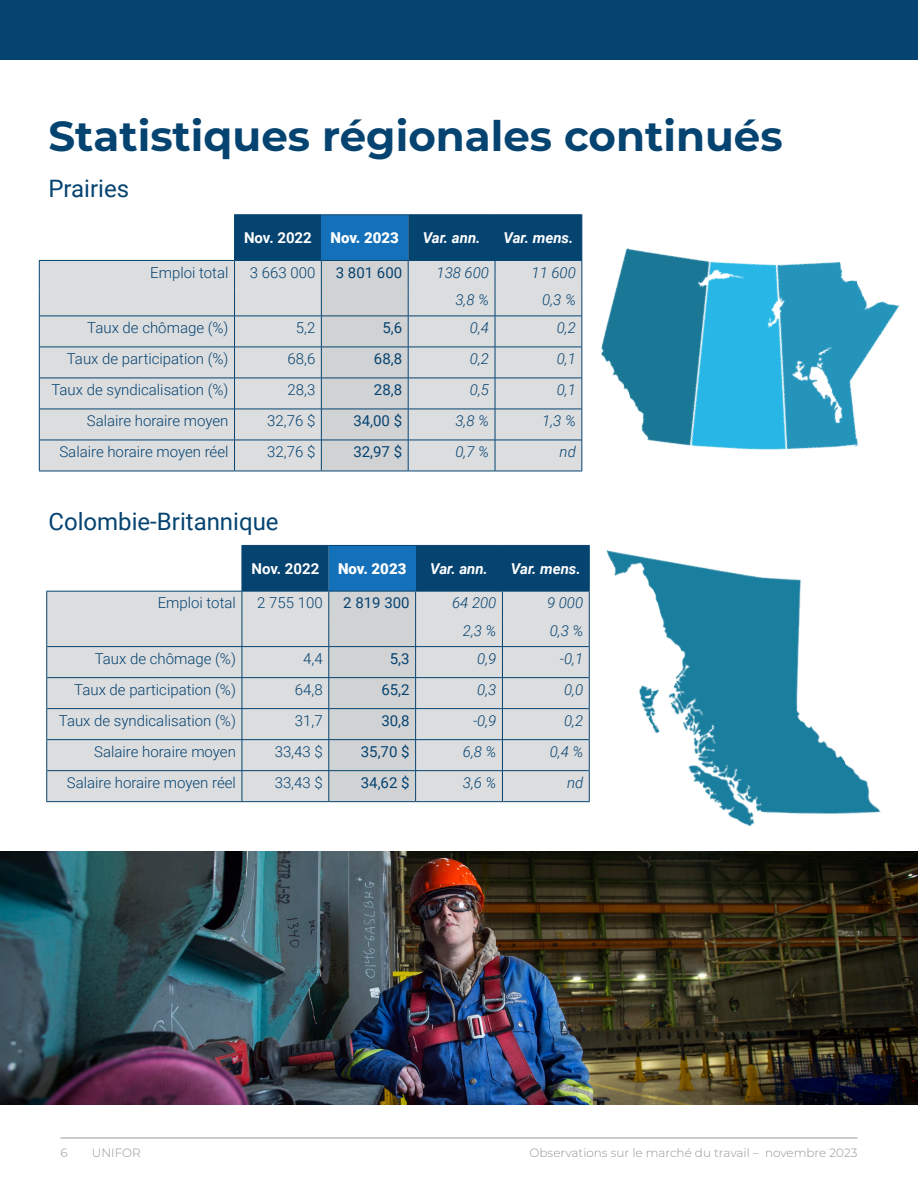
<style>
.page{position:relative;width:918px;height:1188px;background:#fff}
.page>*{position:absolute;margin:0;border:0;box-sizing:border-box;transform-origin:0 0}
.t1{font:700 42px "Montserrat";color:#054371}
.Subtitle_1{font:24px "Roboto";color:#054371}
.t2{font:300 15px "Roboto";color:#054371}
.t3{font:italic 300 15px "Roboto";color:#054371}
.t4{font:15px "Roboto";color:#054371}
.t5{font:italic 700 15px "Roboto";color:#fff}
.t6{font:700 15px "Roboto";color:#fff}
.t7{font:300 12px "Montserrat";color:#939598}
.s1{font-weight:900}
</style>
<div class="page">
<div style="left:0;top:0;width:918px;height:60px;background:#054371"></div>
<hr style="left:61px;top:1137px;width:796px;height:2px;background:#bcbdc0">
<img style="left:582px;top:214px;width:318px;height:258px">
<img style="left:574px;top:544px;width:334px;height:308px">
<img style="left:0;top:852px;width:918px;height:253px">
<div style="left:40px;top:261px;width:194px;height:210px;background:#dcdddf"></div>
<svg style="left:39px;top:261px;width:1px;height:55px"></svg>
<hr style="left:39px;top:316px;width:1px;height:31px;background:#054371">
<hr style="left:39px;top:347px;width:1px;height:31px;background:#054371">
<hr style="left:39px;top:378px;width:1px;height:31px;background:#054371">
<hr style="left:39px;top:409px;width:1px;height:31px;background:#054371">
<hr style="left:39px;top:440px;width:1px;height:31px;background:#054371">
<hr style="left:39px;top:260px;width:196px;height:1px;background:#054371">
<hr style="left:234px;top:214px;width:87px;height:1px;background:#054371">
<hr style="left:321px;top:214px;width:87px;height:1px;background:#054371">
<hr style="left:408px;top:214px;width:87px;height:1px;background:#054371">
<hr style="left:495px;top:214px;width:87px;height:1px;background:#054371">
<hr style="left:39px;top:471px;width:196px;height:1px;background:#054371">
<hr style="left:235px;top:471px;width:86px;height:1px;background:#054371">
<hr style="left:321px;top:471px;width:87px;height:1px;background:#054371">
<hr style="left:408px;top:471px;width:87px;height:1px;background:#054371">
<hr style="left:495px;top:471px;width:87px;height:1px;background:#054371">
<hr style="left:40px;top:316px;width:195px;height:1px;background:#054371">
<hr style="left:40px;top:347px;width:195px;height:1px;background:#054371">
<hr style="left:40px;top:378px;width:195px;height:1px;background:#054371">
<hr style="left:40px;top:409px;width:195px;height:1px;background:#054371">
<hr style="left:40px;top:440px;width:195px;height:1px;background:#054371">
<svg style="left:234px;top:215px;width:348px;height:256px;background:#adbcc8"></svg>
<hr style="left:321px;top:316px;width:1px;height:31px;background:#054371">
<hr style="left:408px;top:316px;width:1px;height:31px;background:#054371">
<hr style="left:495px;top:316px;width:1px;height:31px;background:#054371">
<hr style="left:321px;top:347px;width:1px;height:31px;background:#054371">
<hr style="left:408px;top:347px;width:1px;height:31px;background:#054371">
<hr style="left:495px;top:347px;width:1px;height:31px;background:#054371">
<hr style="left:321px;top:378px;width:1px;height:31px;background:#054371">
<hr style="left:408px;top:378px;width:1px;height:31px;background:#054371">
<hr style="left:495px;top:378px;width:1px;height:31px;background:#054371">
<hr style="left:321px;top:409px;width:1px;height:31px;background:#054371">
<hr style="left:408px;top:409px;width:1px;height:31px;background:#054371">
<hr style="left:495px;top:409px;width:1px;height:31px;background:#054371">
<hr style="left:321px;top:440px;width:1px;height:31px;background:#054371">
<hr style="left:408px;top:440px;width:1px;height:31px;background:#054371">
<hr style="left:495px;top:440px;width:1px;height:31px;background:#054371">
<div style="left:47px;top:592px;width:195px;height:209px;background:#dcdddf"></div>
<svg style="left:46px;top:592px;width:1px;height:55px"></svg>
<hr style="left:46px;top:647px;width:1px;height:31px;background:#054371">
<hr style="left:46px;top:678px;width:1px;height:31px;background:#054371">
<hr style="left:46px;top:709px;width:1px;height:31px;background:#054371">
<hr style="left:46px;top:740px;width:1px;height:31px;background:#054371">
<hr style="left:46px;top:771px;width:1px;height:30px;background:#054371">
<hr style="left:46px;top:591px;width:196px;height:1px;background:#054371">
<hr style="left:46px;top:801px;width:196px;height:1px;background:#054371">
<hr style="left:47px;top:646px;width:195px;height:1px;background:#054371">
<hr style="left:47px;top:677px;width:195px;height:1px;background:#054371">
<hr style="left:47px;top:708px;width:195px;height:1px;background:#054371">
<hr style="left:47px;top:739px;width:195px;height:1px;background:#054371">
<hr style="left:47px;top:770px;width:195px;height:1px;background:#054371">
<svg style="left:242px;top:545px;width:348px;height:257px;background:#acbcc8"></svg>
<hr style="left:329px;top:647px;width:1px;height:30px;background:#054371">
<hr style="left:415px;top:647px;width:1px;height:30px;background:#054371">
<hr style="left:502px;top:647px;width:1px;height:30px;background:#054371">
<hr style="left:329px;top:678px;width:1px;height:30px;background:#054371">
<hr style="left:415px;top:678px;width:1px;height:30px;background:#054371">
<hr style="left:502px;top:678px;width:1px;height:30px;background:#054371">
<hr style="left:329px;top:709px;width:1px;height:30px;background:#054371">
<hr style="left:415px;top:709px;width:1px;height:30px;background:#054371">
<hr style="left:502px;top:709px;width:1px;height:30px;background:#054371">
<hr style="left:329px;top:740px;width:1px;height:30px;background:#054371">
<hr style="left:415px;top:740px;width:1px;height:30px;background:#054371">
<hr style="left:502px;top:740px;width:1px;height:30px;background:#054371">
<hr style="left:329px;top:771px;width:1px;height:30px;background:#054371">
<hr style="left:415px;top:771px;width:1px;height:30px;background:#054371">
<hr style="left:502px;top:771px;width:1px;height:30px;background:#054371">
<h2 class="t1" style="left:48px;top:105px;width:736px">Statistiques régionales continués</h2>
<h3 class="Subtitle_1" style="left:48px;top:172px;width:82px">Prairies</h3>
<p class="t6" style="left:244px;top:227px;width:156px">Nov. 2022 <span class="s1">Nov. 2023</span></p>
<p class="t5" style="left:423px;top:227px;width:59px">Var. ann.</p>
<p class="t5" style="left:503px;top:227px;width:71px">Var. mens.</p>
<p class="t2" style="left:150px;top:262px;width:80px">Emploi total</p>
<p class="t2" style="left:250px;top:262px;width:67px">3 663 000</p>
<p class="t4" style="left:336px;top:262px;width:68px">3 801 600</p>
<p class="t3" style="left:437px;top:262px;width:54px">138 600</p>
<p class="t3" style="left:532px;top:262px;width:46px">11 600</p>
<p class="t3" style="left:455px;top:290px;width:35px">3,8 %</p>
<p class="t3" style="left:542px;top:290px;width:35px">0,3 %</p>
<p class="t2" style="left:87px;top:317px;width:143px">Taux de chômage (%)</p>
<p class="t2" style="left:296px;top:317px;width:21px">5,2</p>
<p class="t4" style="left:382px;top:317px;width:21px">5,6</p>
<p class="t3" style="left:470px;top:317px;width:21px">0,4</p>
<p class="t3" style="left:557px;top:317px;width:21px">0,2</p>
<p class="t2" style="left:67px;top:348px;width:163px">Taux de participation (%)</p>
<p class="t2" style="left:288px;top:348px;width:29px">68,6</p>
<p class="t4" style="left:374px;top:348px;width:30px">68,8</p>
<p class="t3" style="left:470px;top:348px;width:21px">0,2</p>
<p class="t3" style="left:557px;top:348px;width:21px">0,1</p>
<p class="t2" style="left:51px;top:379px;width:179px">Taux de syndicalisation (%)</p>
<p class="t2" style="left:288px;top:379px;width:29px">28,3</p>
<p class="t4" style="left:374px;top:379px;width:30px">28,8</p>
<p class="t3" style="left:470px;top:379px;width:21px">0,5</p>
<p class="t3" style="left:557px;top:379px;width:21px">0,1</p>
<p class="t2" style="left:87px;top:410px;width:143px">Salaire horaire moyen</p>
<p class="t2" style="left:267px;top:410px;width:50px">32,76 $</p>
<p class="t4" style="left:353px;top:410px;width:50px">34,00 $</p>
<p class="t3" style="left:455px;top:410px;width:35px">3,8 %</p>
<p class="t3" style="left:542px;top:410px;width:35px">1,3 %</p>
<p class="t2" style="left:59px;top:441px;width:171px">Salaire horaire moyen réel</p>
<p class="t2" style="left:267px;top:441px;width:50px">32,76 $</p>
<p class="t4" style="left:353px;top:441px;width:50px">32,97 $</p>
<p class="t3" style="left:455px;top:441px;width:35px">0,7 %</p>
<p class="t3" style="left:560px;top:441px;width:18px">nd</p>
<h3 class="Subtitle_1" style="left:48px;top:505px;width:232px">Colombie-Britannique</h3>
<p class="t6" style="left:251px;top:558px;width:156px">Nov. 2022 <span class="s1">Nov. 2023</span></p>
<p class="t5" style="left:430px;top:558px;width:59px">Var. ann.</p>
<p class="t5" style="left:511px;top:558px;width:71px">Var. mens.</p>
<p class="t2" style="left:158px;top:593px;width:80px">Emploi total</p>
<p class="t2" style="left:257px;top:593px;width:67px">2 755 100</p>
<p class="t4" style="left:343px;top:593px;width:68px">2 819 300</p>
<p class="t3" style="left:452px;top:593px;width:46px">64 200</p>
<p class="t3" style="left:547px;top:593px;width:38px">9 000</p>
<p class="t3" style="left:463px;top:620px;width:35px">2,3 %</p>
<p class="t3" style="left:550px;top:620px;width:35px">0,3 %</p>
<p class="t2" style="left:95px;top:648px;width:143px">Taux de chômage (%)</p>
<p class="t2" style="left:303px;top:648px;width:21px">4,4</p>
<p class="t4" style="left:390px;top:648px;width:21px">5,3</p>
<p class="t3" style="left:477px;top:648px;width:21px">0,9</p>
<p class="t3" style="left:560px;top:648px;width:25px">-0,1</p>
<p class="t2" style="left:74px;top:679px;width:163px">Taux de participation (%)</p>
<p class="t2" style="left:295px;top:679px;width:29px">64,8</p>
<p class="t4" style="left:381px;top:679px;width:30px">65,2</p>
<p class="t3" style="left:477px;top:679px;width:21px">0,3</p>
<p class="t3" style="left:564px;top:679px;width:21px">0,0</p>
<p class="t2" style="left:59px;top:710px;width:179px">Taux de syndicalisation (%)</p>
<p class="t2" style="left:295px;top:710px;width:29px">31,7</p>
<p class="t4" style="left:381px;top:710px;width:30px">30,8</p>
<p class="t3" style="left:473px;top:710px;width:25px">-0,9</p>
<p class="t3" style="left:564px;top:710px;width:21px">0,2</p>
<p class="t2" style="left:94px;top:741px;width:143px">Salaire horaire moyen</p>
<p class="t2" style="left:275px;top:741px;width:50px">33,43 $</p>
<p class="t4" style="left:361px;top:741px;width:50px">35,70 $</p>
<p class="t3" style="left:463px;top:741px;width:35px">6,8 %</p>
<p class="t3" style="left:550px;top:741px;width:35px">0,4 %</p>
<p class="t2" style="left:67px;top:772px;width:171px">Salaire horaire moyen réel</p>
<p class="t2" style="left:275px;top:772px;width:50px">33,43 $</p>
<p class="t4" style="left:361px;top:772px;width:50px">34,62 $</p>
<p class="t3" style="left:463px;top:772px;width:35px">3,6 %</p>
<p class="t3" style="left:567px;top:772px;width:18px">nd</p>
<p class="t7" style="left:61px;top:1144px;width:9px">6</p>
<p class="t7" style="left:92px;top:1144px;width:50px">UNIFOR</p>
<p class="t7" style="left:529px;top:1144px;width:330px">Observations sur le marché du travail – novembre 2023</p>
</div>
